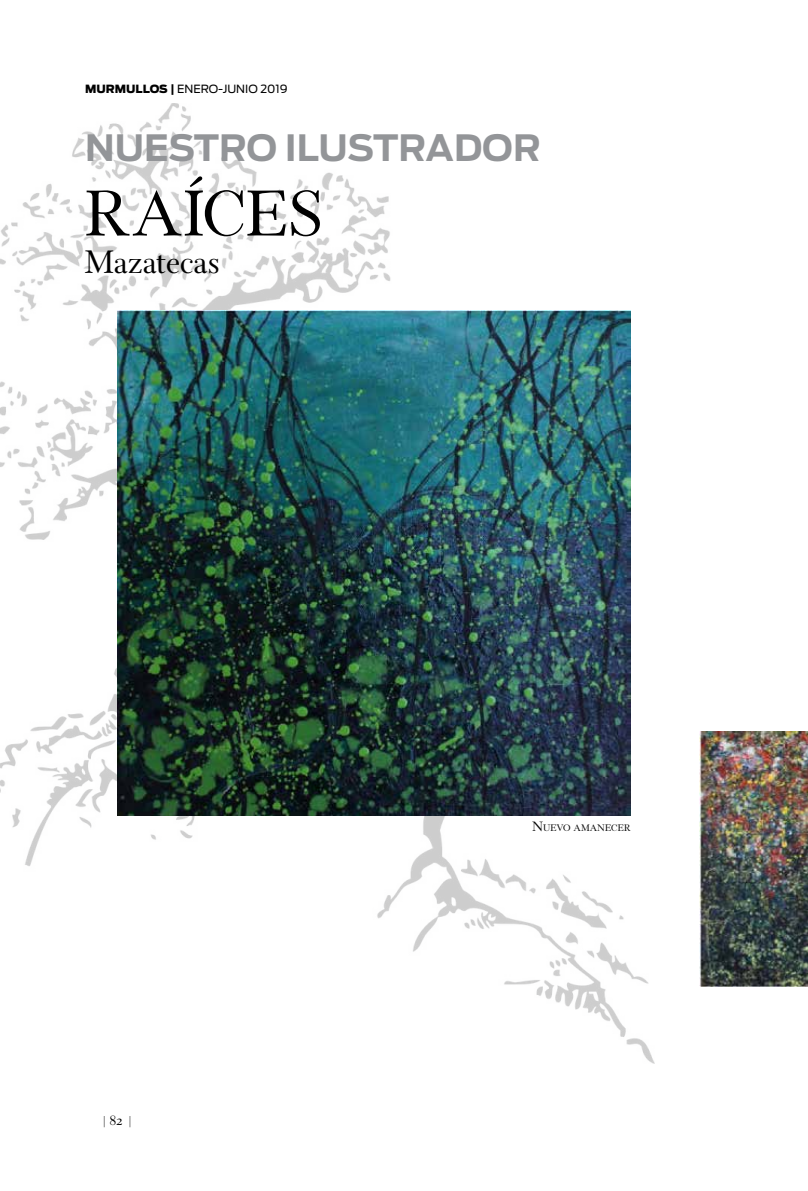
<style>
.page{position:relative;width:808px;height:1191px;background:#fff}
.page>*{position:absolute;margin:0;border:0;box-sizing:border-box;transform-origin:0 0}
.t1{font:72px "Wessex";letter-spacing:-.015em;color:#000}
.t2{font:700 36px "Antenna";color:#939598}
.t3{font:36px "Wessex";letter-spacing:-.015em;color:#000}
.t4{font:11.25px "Antenna";color:#000}
.t5{font:11.25px "Wessex";color:#000}
.t6{font:10.5px "Wessex";color:#000}
.s1{font-weight:900}
.s2{font-weight:700}
.s3{font-size:15px}
</style>
<div class="page">
<img style="left:0;top:104px;width:654px;height:960px">
<img style="left:117px;top:310px;width:514px;height:506px">
<img style="left:700px;top:731px;width:108px;height:255px">
<p class="t4" style="left:85px;top:82px;width:204px"><span class="s1">MURMULLOS</span> <span class="s2">|</span> ENERO-JUNIO 2019</p>
<h2 class="t2" style="left:85px;top:126px;width:457px">NUESTRO ILUSTRADOR</h2>
<h1 class="t1" style="left:85px;top:175px;width:240px">RAÍCES</h1>
<h2 class="t3" style="left:85px;top:243px;width:137px">Mazatecas</h2>
<p class="t5" style="left:104px;top:1115px;width:29px">| <span class="s3">82</span> |</p>
<p class="t6" style="left:532px;top:822px;width:100px"><span class="s3">N</span>UEVO AMANECER</p>
</div>
